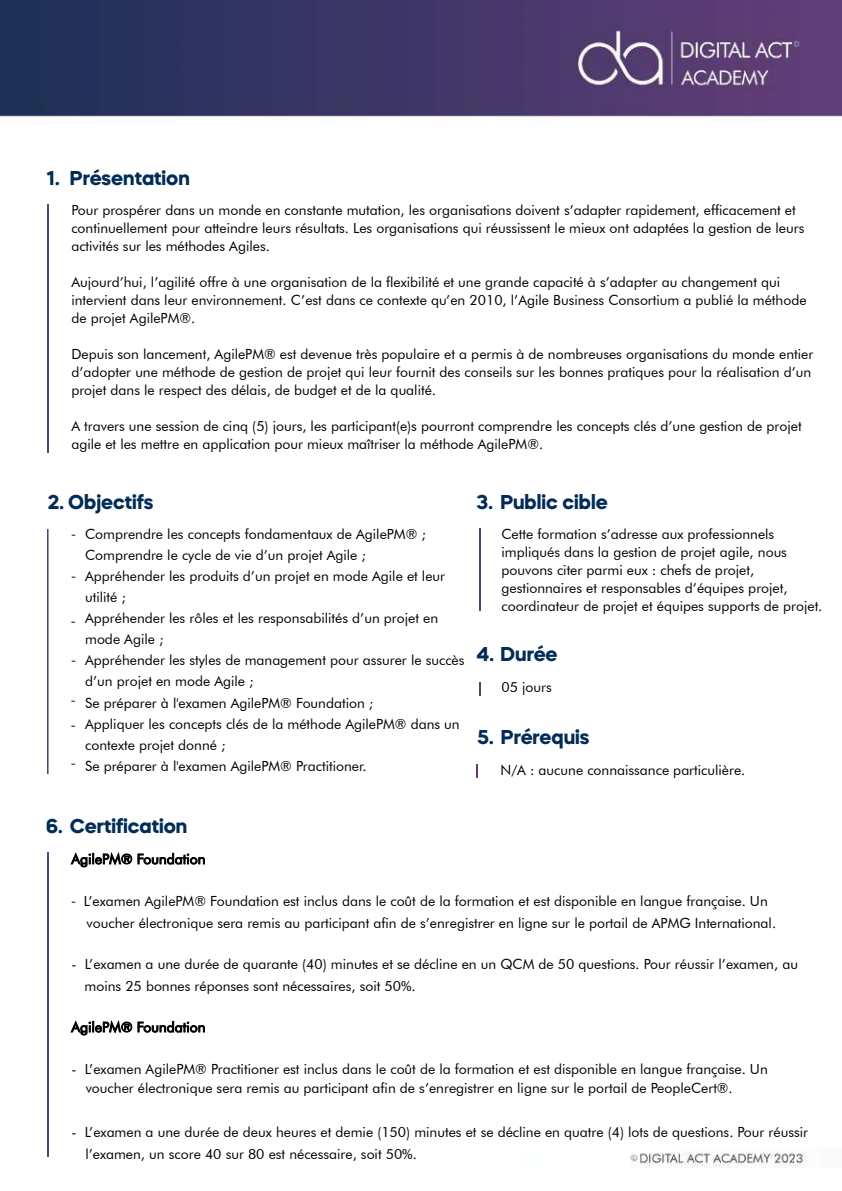
<style>
.page{position:relative;width:842px;height:1191px;background:#fff}
.page>*{position:absolute;margin:0;border:0;box-sizing:border-box;transform-origin:0 0}
.t1{font:700 20px "Mazzard H";color:#012c58}
.t2{font:14px/18px "Futura BT";color:#000}
.t3{font:14px/24.2px "Myriad Pro";color:#000}
.s1{font-family:"Myriad Pro"}
</style>
<div class="page">
<img style="left:0;top:0;width:842px;height:1168px">
<img style="left:48px;top:204px;width:1px;height:248px">
<svg style="left:477px;top:764px;width:1px;height:13px"></svg>
<img style="left:48px;top:529px;width:1px;height:244px">
<img style="left:479px;top:529px;width:1px;height:81px">
<svg style="left:479px;top:682px;width:1px;height:13px"></svg>
<svg style="left:71px;top:851px;width:134px;height:16px"></svg>
<svg style="left:71px;top:1019px;width:134px;height:16px"></svg>
<img style="left:48px;top:852px;width:1px;height:304px">
<h1 class="t1" style="left:46px;top:165px;width:145px">1. Présentation</h1>
<p class="t2" style="left:71px;top:201px;width:734px">Pour prospérer dans un monde en constante mutation, les organisations doivent s’adapter rapidement, efficacement et continuellement pour atteindre leurs résultats. Les organisations qui réussissent le mieux ont adaptées la gestion de leurs activités sur les méthodes Agiles.</p>
<p class="t2" style="left:71px;top:273px;width:737px">Aujourd’hui, l’agilité offre à une organisation de la flexibilité et une grande capacité à s’adapter au changement qui intervient dans leur environnement. C’est dans ce contexte qu’en 2010, l’Agile Business Consortium a publié la méthode de projet AgilePM®.</p>
<p class="t2" style="left:71px;top:345px;width:743px">Depuis son lancement, AgilePM® est devenue très populaire et a permis à de nombreuses organisations du monde entier d’adopter une méthode de gestion de projet qui leur fournit des conseils sur les bonnes pratiques pour la réalisation d’un projet dans le respect des délais, de budget et de la qualité.</p>
<p class="t2" style="left:71px;top:417px;width:732px">A travers une session de cinq (5) jours, les participant(e)s pourront comprendre les concepts clés d’une gestion de projet agile et les mettre en application pour mieux maîtriser la méthode AgilePM®.</p>
<h1 class="t1" style="left:48px;top:488px;width:107px">2. Objectifs</h1>
<h1 class="t1" style="left:477px;top:488px;width:132px">3. Public cible</h1>
<p class="t2" style="left:501px;top:525px;width:322px">Cette formation s’adresse aux professionnels impliqués dans la gestion de projet agile, nous pouvons citer parmi eux : chefs de projet, gestionnaires et responsables d’équipes projet, coordinateur de projet et équipes supports de projet.</p>
<h1 class="t1" style="left:477px;top:641px;width:82px">4. Durée</h1>
<p class="t2" style="left:501px;top:678px;width:52px">05 jours</p>
<p class="t2" style="left:85px;top:524px;width:381px;line-height:21px">Comprendre les concepts fondamentaux de AgilePM® ; Comprendre le cycle de vie d’un projet Agile ;<br>Appréhender les produits d’un projet en mode Agile et leur utilité ;<br>Appréhender les rôles et les responsabilités d’un projet en mode Agile ;<br>Appréhender les styles de management pour assurer le succès d’un projet en mode Agile ;<br>Se préparer à l'examen AgilePM® Foundation ;<br>Appliquer les concepts clés de la méthode AgilePM® dans un contexte projet donné ;<br>Se préparer à l'examen AgilePM® Practitioner.</p>
<p class="t3" style="left:71px;top:522px;width:6px">-</p>
<p class="t3" style="left:71px;top:564px;width:6px">-</p>
<p class="t3" style="left:71px;top:608px;width:6px">-</p>
<p class="t3" style="left:71px;top:648px;width:6px">-</p>
<p class="t3" style="left:71px;top:688px;width:6px">- -</p>
<p class="t3" style="left:71px;top:751px;width:6px">-</p>
<h1 class="t1" style="left:477px;top:723px;width:114px">5. Prérequis</h1>
<p class="t2" style="left:500px;top:760px;width:246px">N/A : aucune connaissance particulière.</p>
<h1 class="t1" style="left:46px;top:812px;width:143px">6. Certification</h1>
<p class="t2" style="left:71px;top:849px;width:136px">AgilePM® Foundation</p>
<p class="t2" style="left:71px;top:891px;width:698px"><span class="s1">-</span> L’examen AgilePM® Foundation est inclus dans le coût de la formation et est disponible en langue française. Un</p>
<p class="t2" style="left:87px;top:913px;width:691px">voucher électronique sera remis au participant afin de s’enregistrer en ligne sur le portail de APMG International.</p>
<p class="t2" style="left:71px;top:954px;width:728px">- L’examen a une durée de quarante (40) minutes et se décline en un QCM de 50 questions. Pour réussir l’examen, au</p>
<p class="t2" style="left:84px;top:976px;width:333px">moins 25 bonnes réponses sont nécessaires, soit 50%.</p>
<p class="t2" style="left:71px;top:1017px;width:136px">AgilePM® Foundation</p>
<p class="t2" style="left:71px;top:1059px;width:698px">- L’examen AgilePM® Practitioner est inclus dans le coût de la formation et est disponible en langue française. Un</p>
<p class="t2" style="left:86px;top:1078px;width:649px">voucher électronique sera remis au participant afin de s’enregistrer en ligne sur le portail de PeopleCert®.</p>
<p class="t2" style="left:85px;top:1121px;width:724px;line-height:21.8px;text-indent:-14px">- L’examen a une durée de deux heures et demie (150) minutes et se décline en quatre (4) lots de questions. Pour réussir l’examen, un score 40 sur 80 est nécessaire, soit 50%.</p>
</div>
